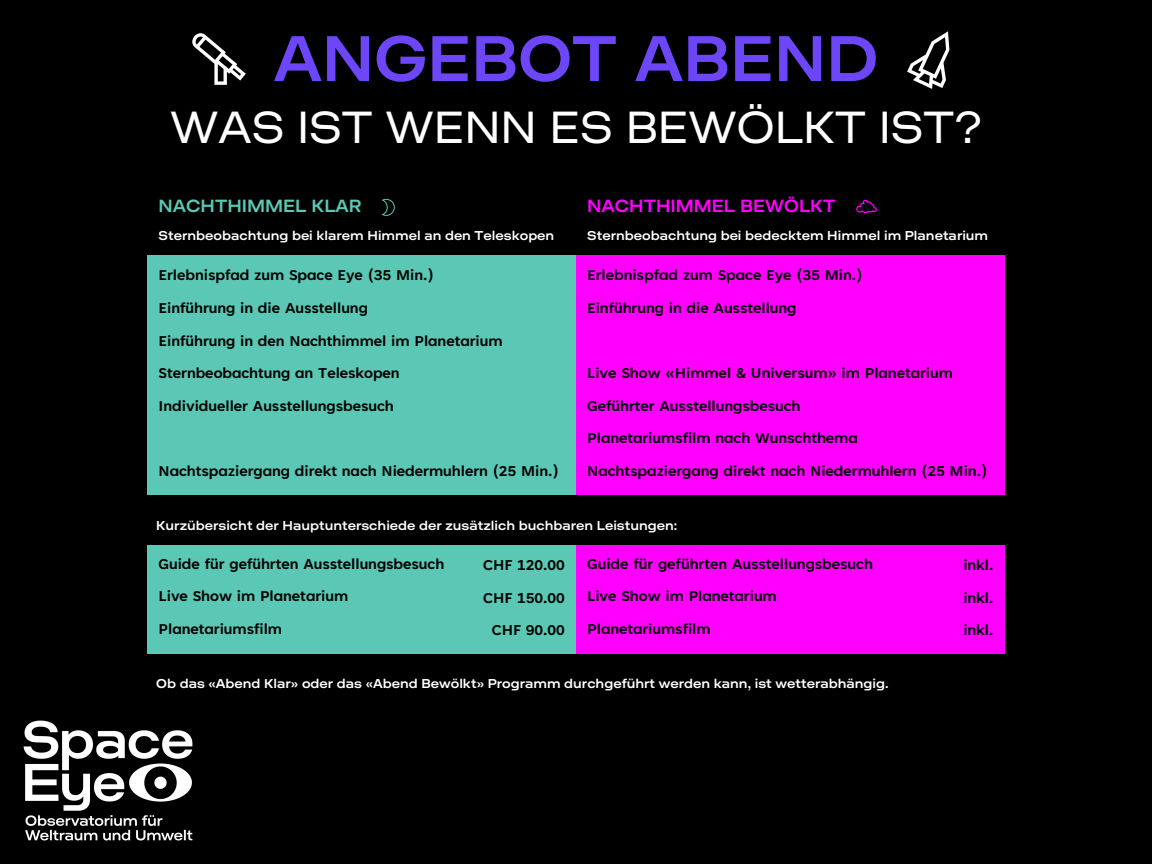
<style>
.page{position:relative;width:1152px;height:864px;background:#000}
.page>*{position:absolute;margin:0;border:0;box-sizing:border-box;transform-origin:0 0}
.t1{font:500 60px "Primera";color:#6e46fa}
.t2{font:42px "Primera";color:#fff}
.t3{font:700 16.5px/32.7px "Tenorite";color:#000}
.t4{font:500 16.5px "Primera";color:#f0f}
.t5{font:500 16.5px "Primera";color:#5ac8b4}
.t6{font:500 12px "Primera";color:#fff}
</style>
<div class="page">
<div style="left:147px;top:255px;width:429px;height:239px;background:#5ac8b4"></div>
<div style="left:576px;top:255px;width:429px;height:239px;background:#f0f"></div>
<img style="left:23px;top:720px;width:170px;height:121px">
<svg style="left:192px;top:33px;width:54px;height:52px"></svg>
<svg style="left:907px;top:31px;width:42px;height:58px"></svg>
<div style="left:147px;top:545px;width:429px;height:108px;background:#5ac8b4"></div>
<div style="left:576px;top:545px;width:429px;height:108px;background:#f0f"></div>
<svg style="left:856px;top:200px;width:21px;height:13px"></svg>
<svg style="left:382px;top:199px;width:13px;height:17px"></svg>
<h1 class="t1" style="left:274px;top:22px;width:606px">ANGEBOT ABEND</h1>
<h2 class="t2" style="left:170px;top:102px;width:813px">WAS IST WENN ES BEWÖLKT IST?</h2>
<p class="t5" style="left:159px;top:196px;width:205px">NACHTHIMMEL KLAR</p>
<p class="t4" style="left:587px;top:196px;width:250px">NACHTHIMMEL BEWÖLKT</p>
<p class="t6" style="left:159px;top:228px;width:397px">Sternbeobachtung bei klarem Himmel an den Teleskopen</p>
<p class="t6" style="left:587px;top:228px;width:402px">Sternbeobachtung bei bedecktem Himmel im Planetarium</p>
<p class="t3" style="left:159px;top:258px;width:345px">Erlebnispfad zum Space Eye (35 Min.)<br>Einführung in die Ausstellung<br>Einführung in den Nachthimmel im Planetarium Sternbeobachtung an Teleskopen<br>Individueller Ausstellungsbesuch</p>
<p class="t3" style="left:159px;top:454px;width:402px">Nachtspaziergang direkt nach Niedermuhlern (25 Min.)</p>
<p class="t3" style="left:587px;top:258px;width:277px">Erlebnispfad zum Space Eye (35 Min.)<br>Einführung in die Ausstellung</p>
<p class="t3" style="left:587px;top:356px;width:402px">Live Show «Himmel &amp; Universum» im Planetarium Geführter Ausstellungsbesuch<br>Planetariumsfilm nach Wunschthema Nachtspaziergang direkt nach Niedermuhlern (25 Min.)</p>
<p class="t6" style="left:156px;top:518px;width:523px">Kurzübersicht der Hauptunterschiede der zusätzlich buchbaren Leistungen:</p>
<p class="t3" style="left:159px;top:547px;width:287px">Guide für geführten Ausstellungsbesuch<br>Live Show im Planetarium<br>Planetariumsfilm</p>
<p class="t3" style="left:483px;top:548px;width:83px;text-align:center">CHF 120.00<br>CHF 150.00<br>CHF 90.00</p>
<p class="t3" style="left:587px;top:547px;width:287px">Guide für geführten Ausstellungsbesuch<br>Live Show im Planetarium<br>Planetariumsfilm</p>
<p class="t3" style="left:963px;top:548px;width:32px;text-align:justify">inkl. inkl. inkl.</p>
<p class="t6" style="left:156px;top:676px;width:734px">Ob das «Abend Klar» oder das «Abend Bewölkt» Programm durchgeführt werden kann, ist wetterabhängig.</p>
</div>
